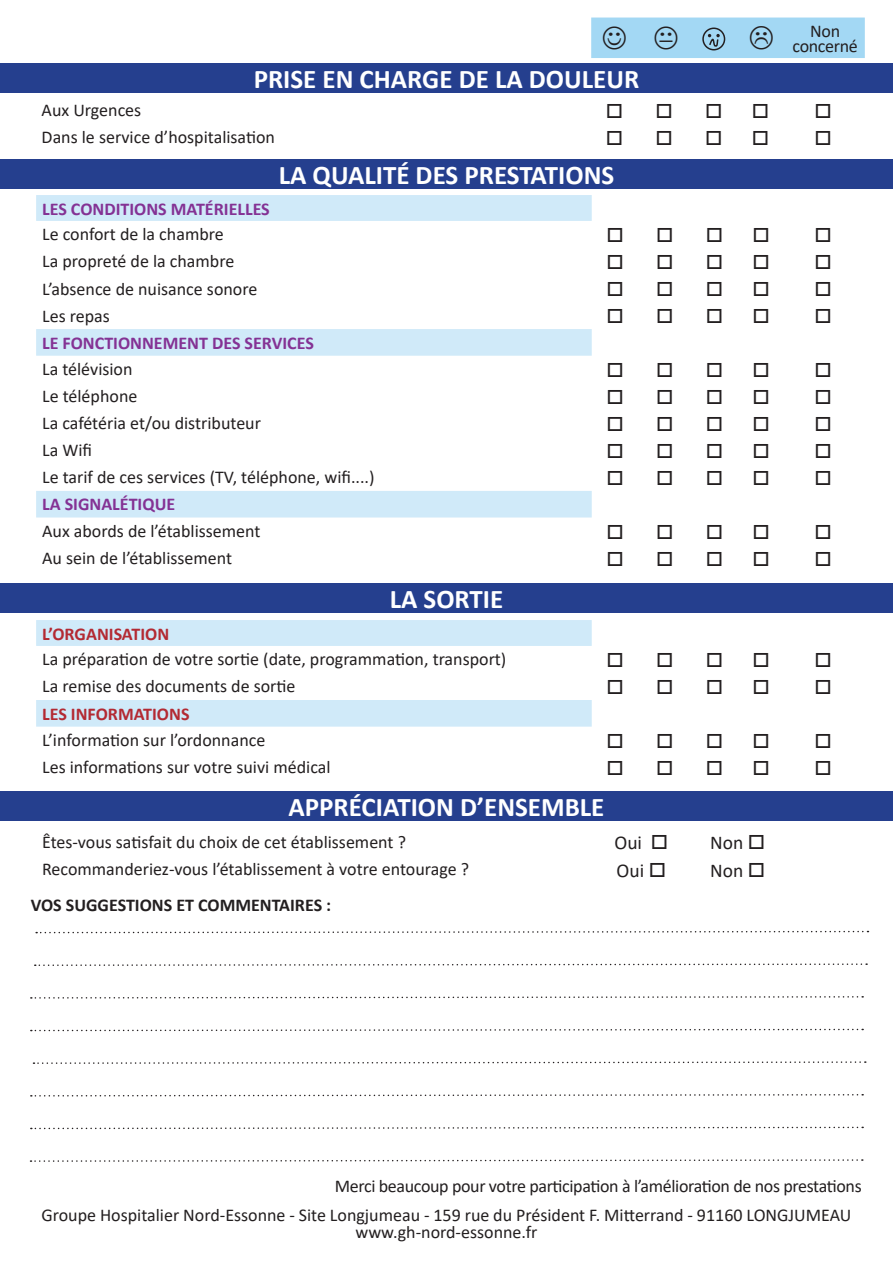
<style>
.page{position:relative;width:893px;height:1263px;background:#fff}
.page>*{position:absolute;margin:0;border:0;box-sizing:border-box;transform-origin:0 0}
.t1{font:700 27px "Calibri";color:#fff}
.t2{font:19.5px "Calibri";color:#231f20}
.t3{font:18px "Calibri";color:#231f20}
.t4{font:18px/15px "Calibri";letter-spacing:-.02em;color:#231f20;text-align:center}
.t5{font:700 18px "Calibri";color:#843294}
.t6{font:700 18px "Calibri";color:#b32a33}
.t7{font:700 18px "Calibri";color:#231f20}
.t8{font:17.85px "Calibri";color:#231f20}
</style>
<div class="page">
<div style="left:0;top:63px;width:893px;height:29px;background:#253f8e"></div>
<div style="left:0;top:159px;width:893px;height:30px;background:#253f8e"></div>
<div style="left:0;top:583px;width:893px;height:30px;background:#253f8e"></div>
<div style="left:0;top:791px;width:893px;height:30px;background:#253f8e"></div>
<svg style="left:36px;top:195px;width:556px;height:322px"></svg>
<svg style="left:36px;top:620px;width:556px;height:107px"></svg>
<svg style="left:36px;top:930px;width:831px;height:4px"></svg>
<svg style="left:35px;top:963px;width:828px;height:3px"></svg>
<svg style="left:31px;top:996px;width:828px;height:3px"></svg>
<svg style="left:31px;top:1028px;width:828px;height:4px"></svg>
<svg style="left:33px;top:1061px;width:828px;height:3px"></svg>
<svg style="left:31px;top:1094px;width:828px;height:3px"></svg>
<svg style="left:31px;top:1126px;width:828px;height:4px"></svg>
<svg style="left:31px;top:1159px;width:827px;height:3px"></svg>
<div style="left:591px;top:18px;width:274px;height:40px;background:#a3d8f4"></div>
<p class="t1" style="left:254px;top:60px;width:387px">PRISE EN CHARGE DE LA DOULEUR</p>
<p class="t3" style="left:42px;top:98px;width:101px">Aux Urgences</p>
<p class="t3" style="left:42px;top:125px;width:235px">Dans le service d’hospitalisation</p>
<p class="t1" style="left:279px;top:156px;width:337px">LA QUALITÉ DES PRESTATIONS</p>
<p class="t5" style="left:42px;top:196px;width:229px">LES CONDITIONS MATÉRIELLES</p>
<p class="t3" style="left:42px;top:222px;width:183px">Le confort de la chambre</p>
<p class="t3" style="left:42px;top:249px;width:194px">La propreté de la chambre</p>
<p class="t3" style="left:42px;top:276px;width:217px">L’absence de nuisance sonore</p>
<p class="t3" style="left:42px;top:303px;width:69px">Les repas</p>
<p class="t5" style="left:42px;top:330px;width:273px">LE FONCTIONNEMENT DES SERVICES</p>
<p class="t3" style="left:42px;top:357px;width:92px">La télévision</p>
<p class="t3" style="left:42px;top:384px;width:97px">Le téléphone</p>
<p class="t3" style="left:42px;top:411px;width:220px">La cafétéria et/ou distributeur</p>
<p class="t3" style="left:42px;top:438px;width:51px">La Wifi</p>
<p class="t3" style="left:42px;top:465px;width:334px">Le tarif de ces services (TV, téléphone, wifi....)</p>
<p class="t5" style="left:42px;top:492px;width:135px">LA SIGNALÉTIQUE</p>
<p class="t3" style="left:42px;top:518px;width:220px">Aux abords de l’établissement</p>
<p class="t3" style="left:42px;top:546px;width:192px">Au sein de l’établissement</p>
<p class="t1" style="left:390px;top:580px;width:115px">LA SORTIE</p>
<p class="t6" style="left:42px;top:621px;width:129px">L’ORGANISATION</p>
<p class="t3" style="left:42px;top:647px;width:466px">La préparation de votre sortie (date, programmation, transport)</p>
<p class="t3" style="left:42px;top:674px;width:255px">La remise des documents de sortie</p>
<p class="t6" style="left:42px;top:701px;width:149px">LES INFORMATIONS</p>
<p class="t3" style="left:42px;top:728px;width:225px">L’information sur l’ordonnance</p>
<p class="t3" style="left:42px;top:755px;width:290px">Les informations sur votre suivi médical</p>
<p class="t1" style="left:289px;top:788px;width:317px">APPRÉCIATION D’ENSEMBLE</p>
<p class="t3" style="left:42px;top:829px;width:365px">Êtes-vous satisfait du choix de cet établissement ?</p>
<p class="t2" style="left:614px;top:829px;width:55px">Oui □</p>
<p class="t2" style="left:710px;top:829px;width:56px">Non □</p>
<p class="t3" style="left:42px;top:856px;width:428px">Recommanderiez-vous l’établissement à votre entourage ?</p>
<p class="t2" style="left:617px;top:856px;width:51px">Oui □</p>
<p class="t2" style="left:710px;top:856px;width:56px">Non □</p>
<p class="t7" style="left:31px;top:892px;width:302px">VOS SUGGESTIONS ET COMMENTAIRES :</p>
<p class="t4" style="left:793px;top:23px;width:67px">Non concerné</p>
<p class="t4" style="left:335px;top:1178px;width:528px">Merci beaucoup pour votre participation à l’amélioration de nos prestations</p>
<p class="t3" style="left:41px;top:1203px;width:812px">Groupe Hospitalier Nord-Essonne - Site Longjumeau - 159 rue du Président F. Mitterrand - 91160 LONGJUMEAU</p>
<p class="t8" style="left:355px;top:1220px;width:184px">www.gh-nord-essonne.fr</p>
</div>
